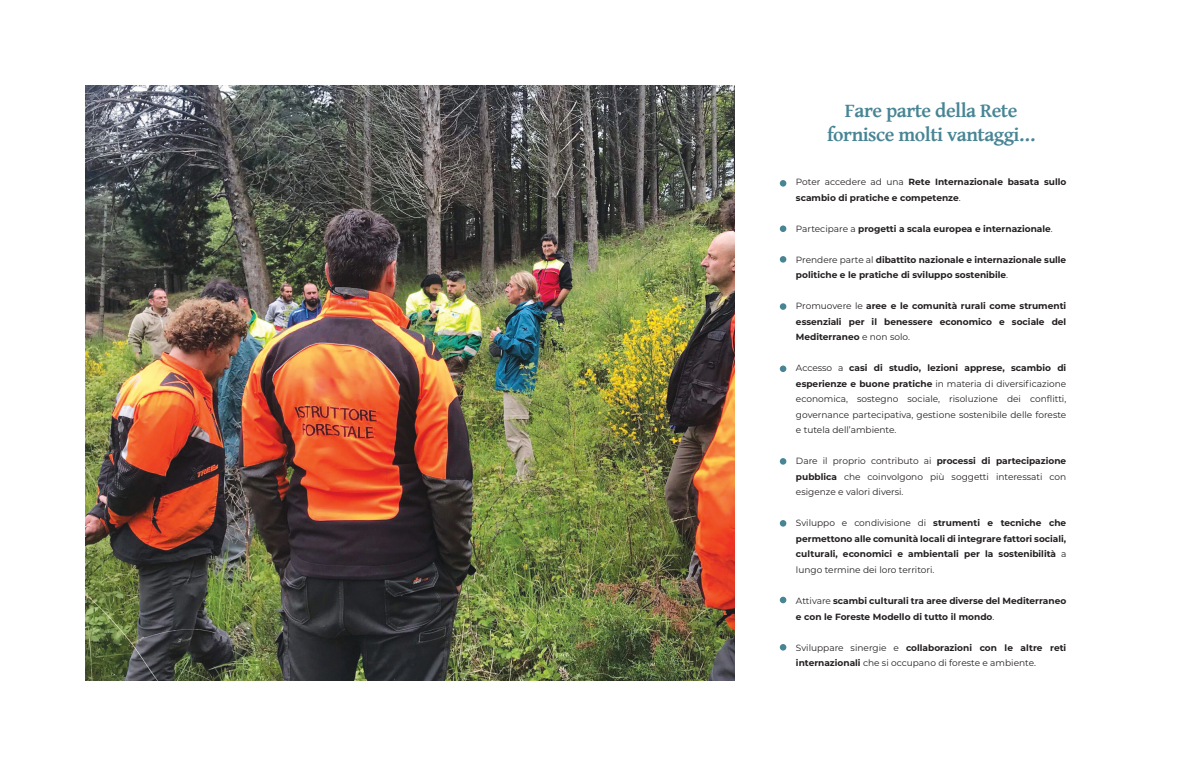
<style>
.page{position:relative;width:1191px;height:766px;background:#fff}
.page>*{position:absolute;margin:0;border:0;box-sizing:border-box;transform-origin:0 0}
.t1{font:700 20px "Gentium Basic";letter-spacing:-.025em;color:#478595}
.t2{font:700 9px/15.5px "Montserrat";color:#231f20}
.t3{font:9px/15.5px "Montserrat";color:#231f20;text-align:justify}
.s1{font-weight:400}
.s2{font-weight:700}
</style>
<div class="page">
<img style="left:85px;top:85px;width:649px;height:595px">
<svg style="left:780px;top:180px;width:6px;height:6px"></svg>
<div style="left:780px;top:225px;width:6px;height:7px;background:#478595;border-radius:50%"></div>
<svg style="left:780px;top:256px;width:6px;height:6px"></svg>
<div style="left:780px;top:303px;width:6px;height:7px;background:#478595;border-radius:50%"></div>
<div style="left:780px;top:365px;width:6px;height:7px;background:#478595;border-radius:50%"></div>
<svg style="left:780px;top:458px;width:6px;height:6px"></svg>
<svg style="left:780px;top:520px;width:6px;height:6px"></svg>
<div style="left:780px;top:596px;width:6px;height:7px;background:#478595;border-radius:50%"></div>
<svg style="left:780px;top:643px;width:6px;height:7px"></svg>
<p class="t1" style="left:845px;top:96px;width:174px">Fare parte della Rete</p>
<p class="t1" style="left:827px;top:120px;width:210px">fornisce molti vantaggi…</p>
<p class="t2" style="left:796px;top:174px;width:272px"><span class="s1">Poter accedere ad una</span> Rete Internazionale basata sullo scambio di pratiche e competenze<span class="s1">.</span></p>
<p class="t2" style="left:796px;top:220px;width:258px"><span class="s1">Partecipare a</span> progetti a scala europea e internazionale<span class="s1">.</span></p>
<p class="t2" style="left:796px;top:251px;width:272px"><span class="s1">Prendere parte al</span> dibattito nazionale e internazionale sulle politiche e le pratiche di sviluppo sostenibile<span class="s1">.</span></p>
<p class="t2" style="left:796px;top:298px;width:272px;text-align:justify"><span class="s1">Promuovere le</span> aree e le comunità rurali come strumenti essenziali per il benessere economico e sociale del Mediterraneo <span class="s1">e non solo.</span></p>
<p class="t3" style="left:796px;top:360px;width:272px">Accesso a <span class="s2">casi di studio, lezioni apprese, scambio di esperienze e buone pratiche</span> in materia di diversificazione economica, sostegno sociale, risoluzione dei conflitti, governance partecipativa, gestione sostenibile delle foreste e tutela dell’ambiente.</p>
<p class="t3" style="left:796px;top:453px;width:272px">Dare il proprio contributo ai <span class="s2">processi di partecipazione pubblica</span> che coinvolgono più soggetti interessati con esigenze e valori diversi.</p>
<p class="t2" style="left:796px;top:515px;width:272px;text-align:justify"><span class="s1">Sviluppo e condivisione di</span> strumenti e tecniche che permettono alle comunità locali di integrare fattori sociali, culturali, economici e ambientali per la sostenibilità <span class="s1">a lungo termine dei loro territori.</span></p>
<p class="t2" style="left:796px;top:592px;width:272px"><span class="s1">Attivare</span> scambi culturali tra aree diverse del Mediterraneo e con le Foreste Modello di tutto il mondo<span class="s1">.</span></p>
<p class="t3" style="left:796px;top:639px;width:272px">Sviluppare sinergie e <span class="s2">collaborazioni con le altre reti internazionali</span> che si occupano di foreste e ambiente.</p>
</div>
